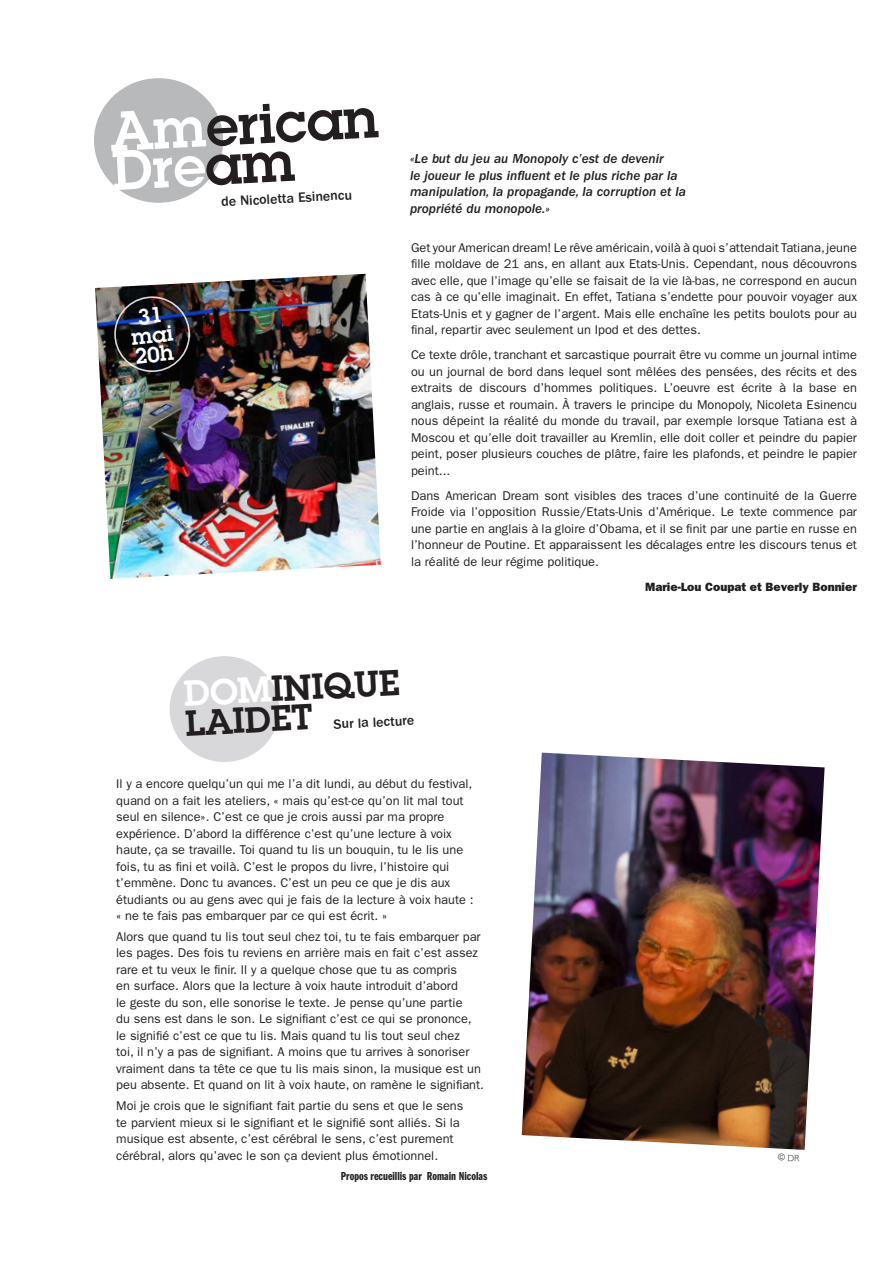
<style>
.page{position:relative;width:893px;height:1263px;background:#fff}
.page>*{position:absolute;margin:0;border:0;box-sizing:border-box;transform-origin:0 0}
.t1{font:600 54.75px "Lubalin Graph";color:#231f20}
.t2{font:600 54.75px "Lubalin Graph";color:#fff}
.t3{font:600 35.4px "Lubalin Graph";color:#231f20}
.t4{font:500 13.95px "Franklin Gothic";color:#231f20}
.t5{font:italic 500 13.5px/16.5px "Franklin Gothic";color:#231f20}
.t6{font:12.75px/16.5px "Franklin Gothic";color:#231f20;text-align:justify}
.t7{font:12px "Franklin Gothic Demi Cmpr";color:#231f20}
.t8{font:800 12px "Franklin Gothic";color:#231f20}
.s1{color:#fff}
.s2{color:#231f20}
</style>
<div class="page">
<img style="left:522px;top:753px;width:303px;height:397px">
<img style="left:95px;top:274px;width:286px;height:305px">
<div style="left:94px;top:78px;width:129px;height:125px;background:#b8b9bb;border-radius:50%"></div>
<div style="left:170px;top:656px;width:109px;height:106px;background:#d8d8da;border-radius:50%"></div>
<img style="left:112px;top:294px;width:80px;height:79px">
<p class="t1" style="left:108px;top:96px;width:270px;rotate:-3deg"><span class="s1">Am</span>erican</p>
<p class="t2" style="left:110px;top:135px;width:185px;rotate:-3deg">Dre<span class="s2">am</span></p>
<p class="t5" style="left:410px;top:151px;width:277px">«Le but du jeu au Monopoly c’est de devenir<br>le joueur le plus influent et le plus riche par la manipulation, la propagande, la corruption et la propriété du monopole.»</p>
<p class="t4" style="left:221px;top:194px;width:132px;rotate:-3deg">de Nicoletta Esinencu</p>
<p class="t6" style="left:411px;top:239px;width:447px">Get your American dream! Le rêve américain, voilà à quoi s’attendait Tatiana, jeune fille moldave de 21 ans, en allant aux Etats-Unis. Cependant, nous découvrons avec elle, que l’image qu’elle se faisait de la vie là-bas, ne correspond en aucun cas à ce qu’elle imaginait. En effet, Tatiana s’endette pour pouvoir voyager aux Etats-Unis et y gagner de l’argent. Mais elle enchaîne les petits boulots pour au final, repartir avec seulement un Ipod et des dettes.</p>
<p class="t6" style="left:411px;top:346px;width:447px">Ce texte drôle, tranchant et sarcastique pourrait être vu comme un journal intime ou un journal de bord dans lequel sont mêlées des pensées, des récits et des extraits de discours d’hommes politiques. L’oeuvre est écrite à la base en anglais, russe et roumain. À travers le principe du Monopoly, Nicoleta Esinencu nous dépeint la réalité du monde du travail, par exemple lorsque Tatiana est à Moscou et qu’elle doit travailler au Kremlin, elle doit coller et peindre du papier peint, poser plusieurs couches de plâtre, faire les plafonds, et peindre le papier peint...</p>
<p class="t6" style="left:411px;top:487px;width:447px">Dans American Dream sont visibles des traces d’une continuité de la Guerre Froide via l’opposition Russie/Etats-Unis d’Amérique. Le texte commence par une partie en anglais à la gloire d’Obama, et il se finit par une partie en russe en l’honneur de Poutine. Et apparaissent les décalages entre les discours tenus et la réalité de leur régime politique.</p>
<p class="t8" style="left:645px;top:579px;width:213px">Marie-Lou Coupat et Beverly Bonnier</p>
<p class="t3" style="left:183px;top:670px;width:217px;rotate:-3deg"><span class="s1">DOM</span>INIQUE</p>
<p class="t3" style="left:184px;top:700px;width:129px;rotate:-3deg">LAIDET</p>
<p class="t4" style="left:333px;top:716px;width:82px;rotate:-3deg">Sur la lecture</p>
<p class="t6" style="left:116px;top:775px;width:359px;text-align:left">Il y a encore quelqu’un qui me l’a dit lundi, au début du festival, quand on a fait les ateliers, « mais qu’est-ce qu’on lit mal tout seul en silence». C’est ce que je crois aussi par ma propre expérience. D’abord la différence c’est qu’une lecture à voix haute, ça se travaille. Toi quand tu lis un bouquin, tu le lis une fois, tu as fini et voilà. C’est le propos du livre, l’histoire qui t’emmène. Donc tu avances. C’est un peu ce que je dis aux étudiants ou au gens avec qui je fais de la lecture à voix haute : « ne te fais pas embarquer par ce qui est écrit. »</p>
<p class="t6" style="left:116px;top:928px;width:369px;text-align:left">Alors que quand tu lis tout seul chez toi, tu te fais embarquer par les pages. Des fois tu reviens en arrière mais en fait c’est assez rare et tu veux le finir. Il y a quelque chose que tu as compris<br>en surface. Alors que la lecture à voix haute introduit d’abord<br>le geste du son, elle sonorise le texte. Je pense qu’une partie<br>du sens est dans le son. Le signifiant c’est ce qui se prononce, le signifié c’est ce que tu lis. Mais quand tu lis tout seul chez<br>toi, il n’y a pas de signifiant. A moins que tu arrives à sonoriser vraiment dans ta tête ce que tu lis mais sinon, la musique est un peu absente. Et quand on lit à voix haute, on ramène le signifiant.</p>
<p class="t6" style="left:116px;top:1097px;width:349px;text-align:left">Moi je crois que le signifiant fait partie du sens et que le sens te parvient mieux si le signifiant et le signifié sont alliés. Si la musique est absente, c’est cérébral le sens, c’est purement cérébral, alors qu’avec le son ça devient plus émotionnel.</p>
<p class="t7" style="left:341px;top:1170px;width:148px">Propos recueillis par Romain Nicolas</p>
</div>
